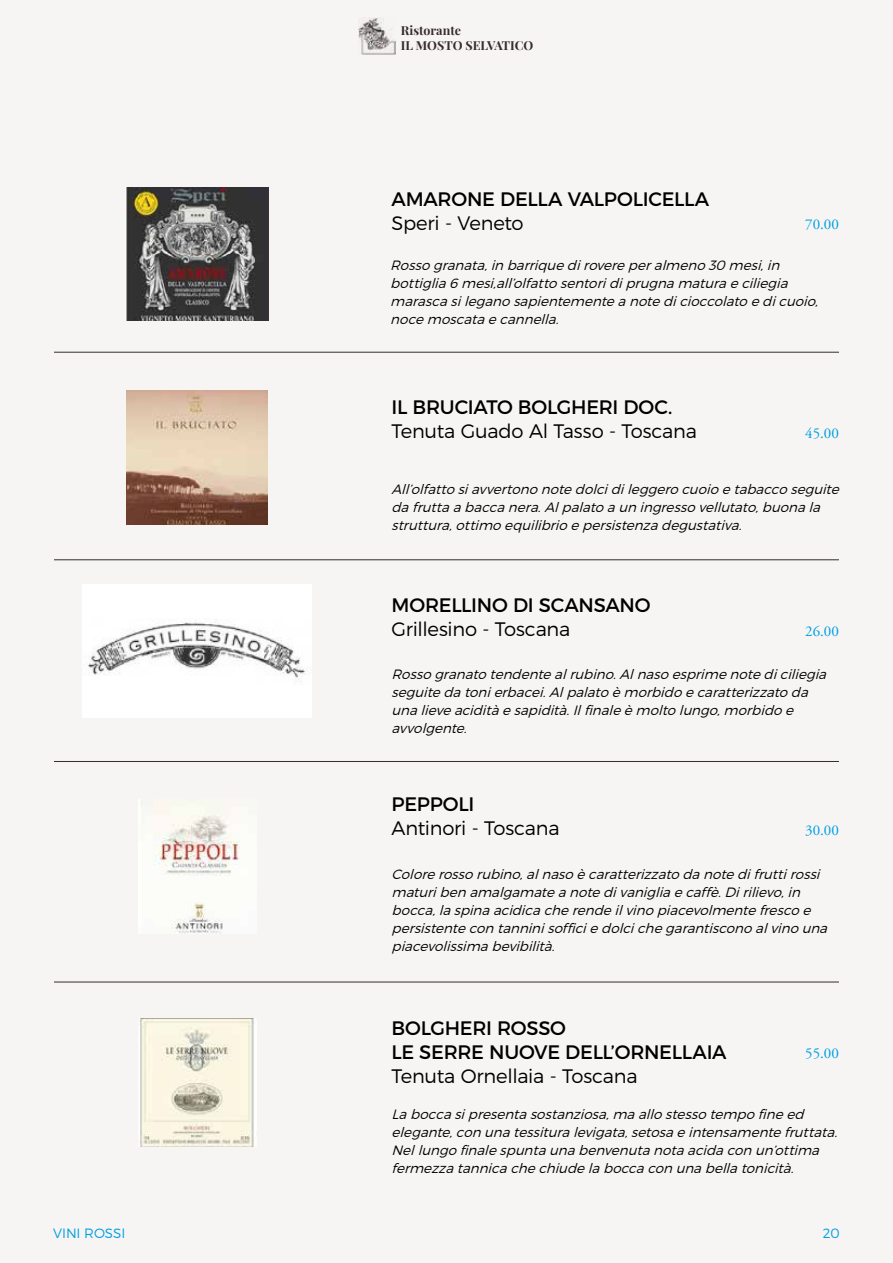
<style>
.page{position:relative;width:893px;height:1263px;background:#f6f5f4}
.page>*{position:absolute;margin:0;border:0;box-sizing:border-box;transform-origin:0 0}
.t1{font:19.5px/24px "Montserrat";letter-spacing:-.015em;color:#000}
.t2{font:300 19.5px "Montserrat";letter-spacing:-.01em;color:#000}
.t3{font:15px "Adobe Garamond Pro";color:#009fe3}
.t4{font:italic 300 13.5px/18px "Montserrat";letter-spacing:.015em;color:#000}
.t5{font:300 13.5px "Montserrat";letter-spacing:-.005em;color:#009fe3}
.t6{font:700 12.45px/14.9px "Playfair Display";color:#372c2e}
</style>
<div class="page">
<img style="left:359px;top:18px;width:37px;height:36px">
<hr style="left:54px;top:352px;width:785px;height:1px;background:#372c2e">
<img style="left:127px;top:391px;width:140px;height:133px">
<img style="left:125px;top:187px;width:144px;height:134px">
<hr style="left:54px;top:559px;width:785px;height:1px;background:#372c2e">
<hr style="left:54px;top:761px;width:785px;height:1px;background:#372c2e">
<hr style="left:54px;top:982px;width:785px;height:1px;background:#372c2e">
<img style="left:83px;top:584px;width:228px;height:134px">
<img style="left:138px;top:815px;width:101px;height:118px">
<img style="left:138px;top:1018px;width:118px;height:128px">
<p class="t6" style="left:401px;top:22px;width:134px">Ristorante<br>IL MOSTO SELVATICO</p>
<h1 class="t1" style="left:392px;top:187px;width:319px">AMARONE DELLA VALPOLICELLA</h1>
<h1 class="t2" style="left:392px;top:211px;width:134px">Speri - Veneto</h1>
<p class="t3" style="left:805px;top:215px;width:35px">70.00</p>
<p class="t4" style="left:390px;top:256px;width:433px">Rosso granata,in barriquedirovereperalmeno 30 mesi,in bottiglia6 mesi,all’olfatto sentoridiprugnamaturaeciliegia marascasilegano sapientementeanotedicioccolato edicuoio, nocemoscataecannella.</p>
<h1 class="t1" style="left:392px;top:395px;width:282px">IL BRUCIATO BOLGHERI DOC.</h1>
<h1 class="t2" style="left:392px;top:419px;width:307px">Tenuta Guado Al Tasso - Toscana</h1>
<p class="t3" style="left:805px;top:424px;width:35px">45.00</p>
<p class="t4" style="left:391px;top:480px;width:453px">All’olfatto siavvertono notedolcidileggero cuoio etabacco seguite dafruttaabaccanera.Alpalato aun ingresso vellutato,buonala struttura,ottimo equilibrio epersistenzadegustativa.</p>
<h1 class="t1" style="left:392px;top:592px;width:261px">MORELLINO DI SCANSANO</h1>
<h1 class="t2" style="left:392px;top:617px;width:180px">Grillesino - Toscana</h1>
<p class="t3" style="left:805px;top:622px;width:35px">26.00</p>
<p class="t4" style="left:391px;top:665px;width:440px">Rosso granato tendentealrubino.Alnaso esprimenotediciliegia seguitedatonierbacei.Alpalato èmorbido ecaratterizzato da unalieveaciditàesapidità.Ilfinaleèmolto lungo,morbido e avvolgente.</p>
<h1 class="t1" style="left:392px;top:791px;width:84px">PEPPOLI</h1>
<h1 class="t2" style="left:392px;top:816px;width:170px">Antinori - Toscana</h1>
<p class="t3" style="left:805px;top:821px;width:35px">30.00</p>
<p class="t4" style="left:391px;top:864px;width:441px">Colorerosso rubino,alnaso ècaratterizzato danotedifruttirossi maturiben amalgamateanotedivanigliaecaffè.Dirilievo,in bocca,laspinaacidicacherendeilvino piacevolmentefresco e persistentecon tanninisofficiedolcichegarantiscono alvino una piacevolissimabevibilità.</p>
<h1 class="t1" style="left:392px;top:1016px;width:337px">BOLGHERI ROSSO<br>LE SERRE NUOVE DELL’ORNELLAIA</h1>
<h1 class="t2" style="left:392px;top:1064px;width:248px">Tenuta Ornellaia - Toscana</h1>
<p class="t3" style="left:805px;top:1045px;width:35px">55.00</p>
<p class="t4" style="left:391px;top:1105px;width:451px">Laboccasipresentasostanziosa,maallo stesso tempo fineed elegante,con unatessituralevigata,setosaeintensamentefruttata.<br>Nellungo finalespuntaunabenvenutanotaacidacon un’ottima fermezzatannicachechiudelaboccacon unabellatonicità.</p>
<p class="t5" style="left:53px;top:1225px;width:74px">VINI ROSSI</p>
<p class="t5" style="left:823px;top:1225px;width:18px">20</p>
</div>
